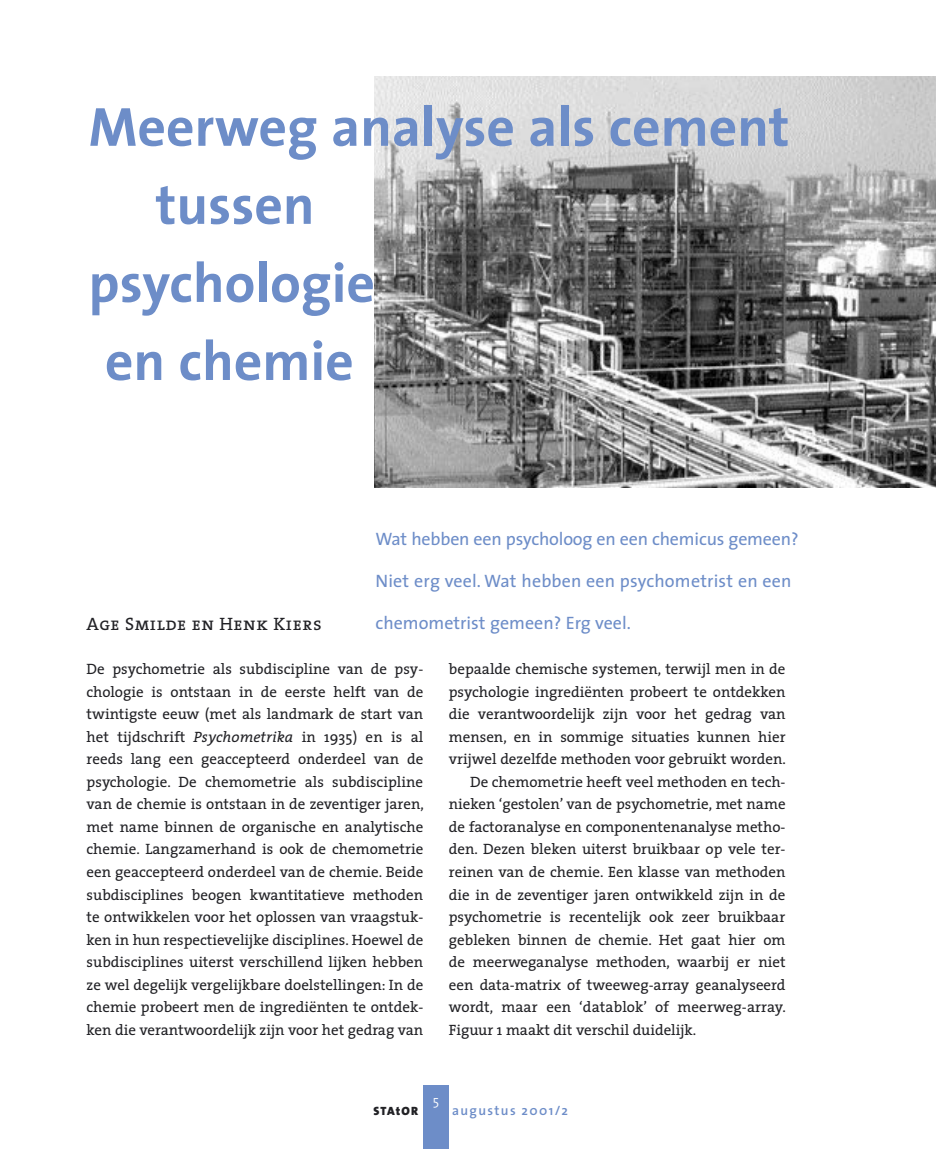
<style>
.page{position:relative;width:936px;height:1149px;background:#fff}
.page>*{position:absolute;margin:0;border:0;box-sizing:border-box;transform-origin:0 0}
.t1{font:700 55.5px "The Sans";color:#6d8dc8}
.t2{font:18px "The Sans";color:#6d8dc8}
.t3{font:18px "The Serif Caps";letter-spacing:.025em;color:#212125}
.t4{font:15px/22.5px "The Serif";color:#212125;text-align:justify}
.t5{font:600 13.5px "The Sans";letter-spacing:.1em;color:#6d8dc8}
.t6{font:300 13.5px "The Sans";color:#fff}
.t7{font:900 12px "The Sans";letter-spacing:.09em;color:#212125}
.s1{font-style:italic}
</style>
<div class="page">
<div style="left:423px;top:1084px;width:26px;height:64px;background:#6d8dc8"></div>
<img style="left:374px;top:77px;width:561px;height:410px">
<h1 class="t1" style="left:88px;top:80px;width:702px">Meerweg analyse als cement</h1>
<h1 class="t1" style="left:155px;top:158px;width:160px">tussen</h1>
<h1 class="t1" style="left:88px;top:236px;width:288px">psychologie</h1>
<h1 class="t1" style="left:105px;top:314px;width:250px">en chemie</h1>
<p class="t3" style="left:87px;top:608px;width:237px">Age Smilde en Henk Kiers</p>
<p class="t2" style="left:375px;top:523px;width:424px">Wat hebben een psycholoog en een chemicus gemeen?</p>
<p class="t2" style="left:375px;top:565px;width:417px">Niet erg veel. Wat hebben een psychometrist en een</p>
<p class="t2" style="left:375px;top:607px;width:257px">chemometrist gemeen? Erg veel.</p>
<p class="t4" style="left:87px;top:657px;width:339px">De psychometrie als subdiscipline van de psy&shy;chologie is ontstaan in de eerste helft van de twintigste eeuw (met als landmark de start van het tijdschrift <span class="s1">Psychometrika</span> in 1935) en is al reeds lang een geaccepteerd onderdeel van de psychologie. De chemometrie als subdiscipline van de chemie is ontstaan in de zeventiger jaren, met name binnen de organische en analytische chemie. Langzamerhand is ook de chemometrie een geaccepteerd onderdeel van de chemie. Beide subdisciplines beogen kwantitatieve methoden te ontwikkelen voor het oplossen van vraagstuk&shy;ken in hun respectievelijke disciplines. Hoewel de subdisciplines uiterst verschillend lijken hebben ze wel degelijk vergelijkbare doelstellingen: In de chemie probeert men de ingrediënten te ontdek&shy;ken die verantwoordelijk zijn voor het gedrag van</p>
<p class="t4" style="left:449px;top:657px;width:338px">bepaalde chemische systemen, terwijl men in de</p>
<p class="t4" style="left:449px;top:679px;width:338px">psychologie ingrediënten probeert te ontdekken</p>
<p class="t4" style="left:449px;top:702px;width:338px">die verantwoordelijk zijn voor het gedrag van</p>
<p class="t4" style="left:449px;top:724px;width:338px">mensen, en in sommige situaties kunnen hier</p>
<p class="t4" style="left:449px;top:747px;width:338px">vrijwel dezelfde methoden voor gebruikt worden.</p>
<p class="t4" style="left:470px;top:769px;width:317px">De chemometrie heeft veel methoden en tech-</p>
<p class="t4" style="left:449px;top:792px;width:338px">nieken ‘gestolen’ van de psychometrie, met name</p>
<p class="t4" style="left:449px;top:814px;width:338px">de factoranalyse en componentenanalyse metho-</p>
<p class="t4" style="left:449px;top:837px;width:338px">den. Dezen bleken uiterst bruikbaar op vele ter-</p>
<p class="t4" style="left:449px;top:859px;width:338px">reinen van de chemie. Een klasse van methoden</p>
<p class="t4" style="left:449px;top:882px;width:338px">die in de zeventiger jaren ontwikkeld zijn in de</p>
<p class="t4" style="left:449px;top:904px;width:338px">psychometrie is recentelijk ook zeer bruikbaar</p>
<p class="t4" style="left:449px;top:927px;width:338px">gebleken binnen de chemie. Het gaat hier om</p>
<p class="t4" style="left:449px;top:949px;width:338px">de meerweganalyse methoden, waarbij er niet</p>
<p class="t4" style="left:449px;top:972px;width:338px">een data-matrix of tweeweg-array geanalyseerd</p>
<p class="t4" style="left:449px;top:994px;width:338px">wordt, maar een ‘datablok’ of meerweg-array.</p>
<p class="t4" style="left:449px;top:1017px;width:249px">Figuur 1 maakt dit verschil duidelijk.</p>
<p class="t6" style="left:433px;top:1088px;width:8px">5</p>
<p class="t7" style="left:373px;top:1100px;width:46px">STAtOR</p>
<p class="t5" style="left:452px;top:1098px;width:117px">augustus 2001/2</p>
</div>
